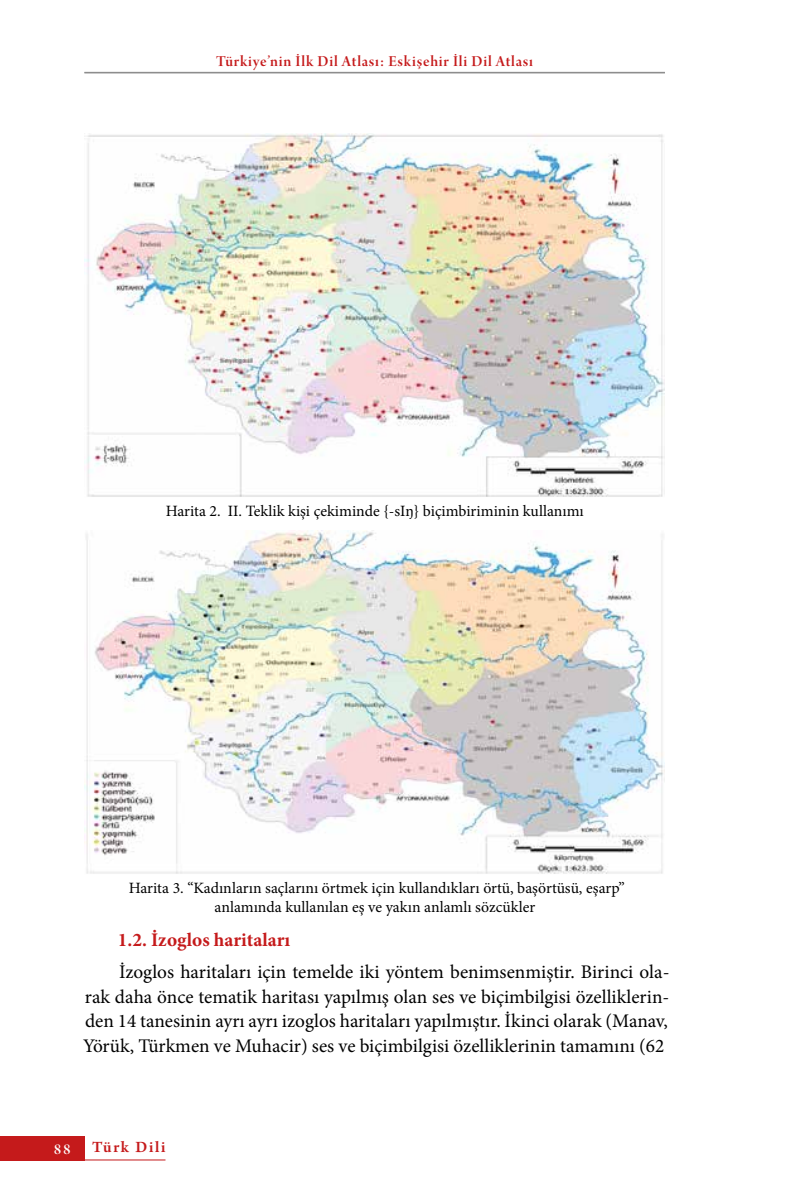
<style>
.page{position:relative;width:794px;height:1191px;background:#fff}
.page>*{position:absolute;margin:0;border:0;box-sizing:border-box;transform-origin:0 0}
.t1{font:19.25px/24.5px "Minion Pro";letter-spacing:-.005em;color:#000;text-align:justify}
.t2{font:700 19.25px "Minion Pro";color:#c51a1b}
.t3{font:600 16.62px "Arno Pro";letter-spacing:.1em;color:#c51a1b}
.t4{font:16.1px "Arno Pro Smbd Display";letter-spacing:.05em;color:#c51a1b}
.t5{font:16.1px "Arno Pro Smbd Display";color:#fff}
.t6{font:15.75px/18.9px "Minion Pro";letter-spacing:-.01em;color:#000;text-align:center}
</style>
<div class="page">
<hr style="left:84px;top:72px;width:581px;height:1px;background:#878787">
<hr style="left:84px;top:73px;width:581px;height:1px;background:#878787">
<div style="left:0;top:1135px;width:84px;height:25px;background:#c51a1b"></div>
<hr style="left:84px;top:1159px;width:81px;height:1px;background:#c51a1b">
<img style="left:84px;top:134px;width:581px;height:363px">
<img style="left:84px;top:530px;width:581px;height:344px">
<p class="t4" style="left:216px;top:52px;width:318px">Türkiye’nin İlk Dil Atlası: Eskişehir İli Dil Atlası</p>
<p class="t6" style="left:166px;top:501px;width:420px">Harita 2. II. Teklik kişi çekiminde {-sIŋ} biçimbiriminin kullanımı</p>
<p class="t6" style="left:129px;top:878px;width:497px">Harita 3. “Kadınların saçlarını örtmek için kullandıkları örtü, başörtüsü, eşarp” anlamında kullanılan eş ve yakın anlamlı sözcükler</p>
<p class="t2" style="left:118px;top:926px;width:174px">1.2. İzoglos haritaları</p>
<p class="t1" style="left:83px;top:960px;width:588px;text-indent:36px">İzoglos haritaları için temelde iki yöntem benimsenmiştir. Birinci ola&shy;rak daha önce tematik haritası yapılmış olan ses ve biçimbilgisi özelliklerin&shy;den 14 tanesinin ayrı ayrı izoglos haritaları yapılmıştır. İkinci olarak (Manav, Yörük, Türkmen ve Muhacir) ses ve biçimbilgisi özelliklerinin tamamını (62</p>
<p class="t5" style="left:54px;top:1140px;width:18px">88</p>
<p class="t3" style="left:92px;top:1137px;width:75px">Türk Dili</p>
</div>
